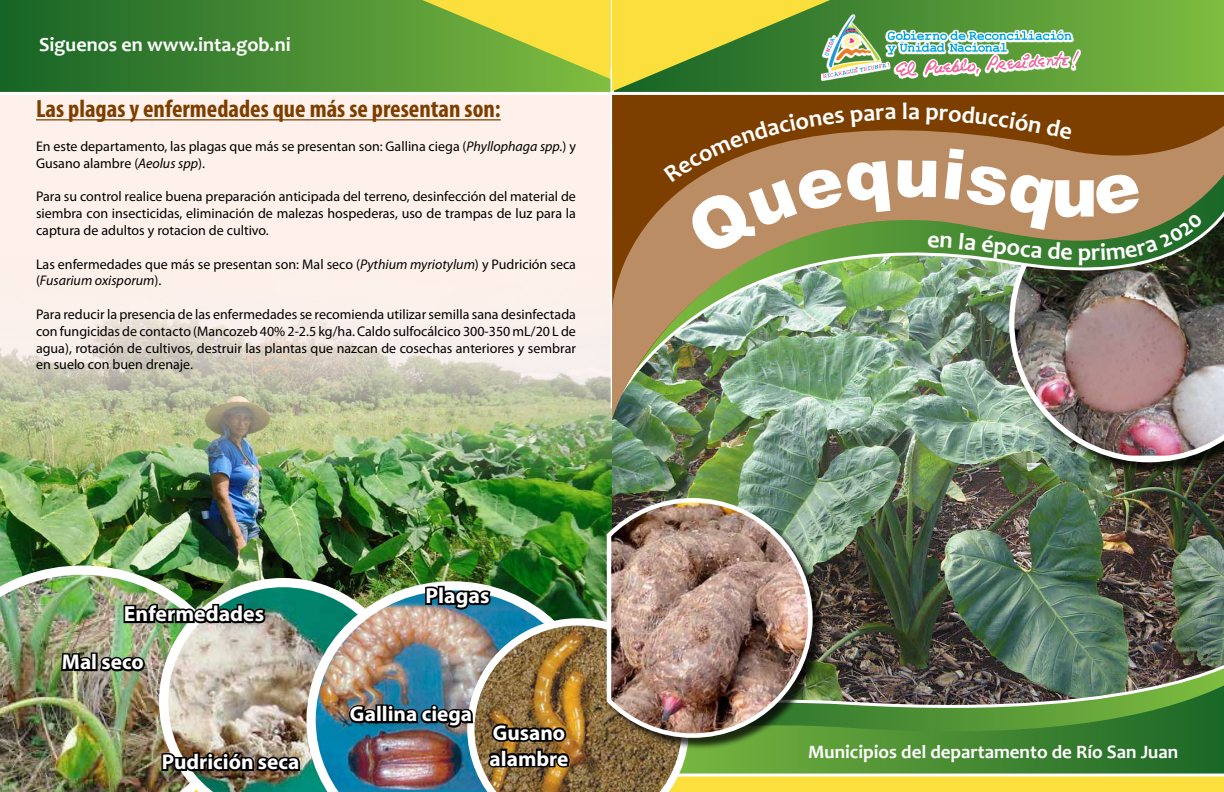
<style>
.page{position:relative;width:1224px;height:792px;background:#fff}
.page>*{position:absolute;margin:0;border:0;box-sizing:border-box;transform-origin:0 0}
.t1{font:900 70px "Arial";color:#fff}
.t2{font:700 condensed 25px "Myriad Pro";color:#7c3f00}
.t3{font:700 24px "Candara";color:#fff}
.t4{font:700 21.8px "Myriad Pro";color:#fff}
.t5{font:700 21.4px/25.6px "Myriad Pro";color:#fff}
.t6{font:700 20px "Candara";color:#fff}
.t7{font:700 19px "Candara";color:#fff}
.t8{font:14px/16.8px "Myriad Pro";color:#000}
.s1{font-style:italic}
</style>
<div class="page">
<div style="left:0;top:95px;width:618px;height:697px;background:#fef1eb"></div>
<img style="left:0;top:312px;width:609px;height:128px">
<svg style="left:0;top:0;width:422px;height:92px;background:#3b8130"></svg>
<img style="left:609px;top:95px;width:615px;height:345px">
<svg style="left:1079px;top:0;width:145px;height:69px;background:#72b13d"></svg>
<svg style="left:422px;top:0;width:657px;height:92px;background:#9cb84f"></svg>
<img style="left:612px;top:69px;width:612px;height:351px">
<hr style="left:36px;top:119px;width:465px;height:1px;background:#7c3f00">
<img style="left:0;top:440px;width:1224px;height:352px">
<svg style="left:1092px;top:171px;width:111px;height:89px;background:#858151"></svg>
<svg style="left:663px;top:105px;width:409px;height:157px;background:#9b7b46"></svg>
<h3 class="t6" style="left:39px;top:32px;width:253px">Siguenos en www.inta.gob.ni</h3>
<h2 class="t2" style="left:36px;top:93px;width:466px">Las plagas y enfermedades que más se presentan son:</h2>
<p class="t8" style="left:36px;top:138px;width:542px">En este departamento, las plagas que más se presentan son: Gallina ciega (<span class="s1">Phyllophaga spp.</span>) y<br>Gusano alambre (<span class="s1">Aeolus spp</span>).</p>
<p class="t8" style="left:36px;top:188px;width:542px;text-align:justify">Para su control realice buena preparación anticipada del terreno, desinfección del material de siembra con insecticidas, eliminación de malezas hospederas, uso de trampas de luz para la captura de adultos y rotacion de cultivo.</p>
<p class="t8" style="left:36px;top:255px;width:542px">Las enfermedades que más se presentan son: Mal seco (<span class="s1">Pythium myriotylum</span>) y Pudrición seca (<span class="s1">Fusarium oxisporum</span>).</p>
<p class="t8" style="left:36px;top:306px;width:542px;text-align:justify">Para reducir la presencia de las enfermedades se recomienda utilizar semilla sana desinfectada con fungicidas de contacto (Mancozeb 40% 2-2.5 kg/ha. Caldo sulfocálcico 300-350 mL/20 L de agua), rotación de cultivos, destruir las plantas que nazcan de cosechas anteriores y sembrar en suelo con buen drenaje.</p>
<h3 class="t4" style="left:124px;top:600px;width:142px">Enfermedades</h3>
<h3 class="t5" style="left:62px;top:649px;width:83px">Mal seco</h3>
<h3 class="t5" style="left:162px;top:749px;width:139px">Pudrición seca</h3>
<h3 class="t4" style="left:426px;top:582px;width:66px">Plagas</h3>
<h3 class="t5" style="left:350px;top:701px;width:124px">Gallina ciega</h3>
<h3 class="t5" style="left:490px;top:719px;width:80px">Gusano alambre</h3>
<h3 class="t3" style="left:902px;top:96px;width:8px">l</h3>
<h1 class="t1" style="left:1051px;top:141px;width:48px">u</h1>
<h3 class="t3" style="left:1078px;top:237px;width:15px">p</h3>
<h3 class="t7" style="left:808px;top:740px;width:372px">Municipios del departamento de Río San Juan</h3>
</div>
